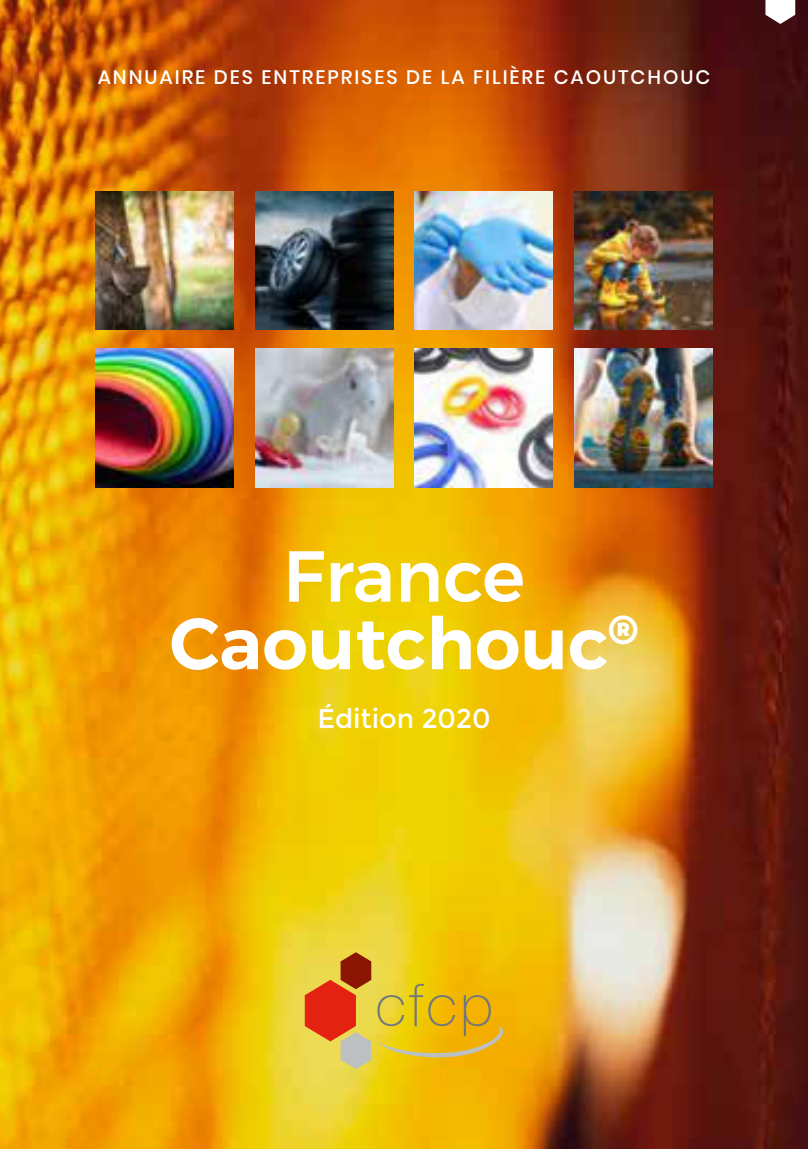
<style>
.page{position:relative;width:808px;height:1149px;background:#fff}
.page>*{position:absolute;margin:0;border:0;box-sizing:border-box;transform-origin:0 0}
.t1{font:600 72px/67.5px "Montserrat";color:#fff;text-align:center}
.t2{font:27px "Montserrat";color:#fff}
.t3{font:500 19.5px "Poppins";letter-spacing:.1em;color:#fff}
.s1{font-weight:500}
</style>
<div class="page">
<img style="left:0;top:0;width:808px;height:1148px">
<svg style="left:305px;top:951px;width:66px;height:117px;background:#d9893f"></svg>
<svg style="left:377px;top:983px;width:127px;height:74px;background:#e4ba1c"></svg>
<img style="left:96px;top:191px;width:138px;height:139px">
<img style="left:96px;top:349px;width:138px;height:138px">
<img style="left:255px;top:191px;width:138px;height:139px">
<img style="left:255px;top:349px;width:138px;height:138px">
<img style="left:415px;top:191px;width:138px;height:139px">
<img style="left:415px;top:349px;width:138px;height:138px">
<img style="left:574px;top:191px;width:138px;height:139px">
<img style="left:574px;top:349px;width:138px;height:138px">
<svg style="left:765px;top:0;width:30px;height:24px"></svg>
<p class="t3" style="left:98px;top:65px;width:614px">ANNUAIRE DES ENTREPRISES DE LA FILIÈRE CAOUTCHOUC</p>
<h1 class="t1" style="left:170px;top:543px;width:470px"><span class="s1">France<br></span>Caoutchouc<sup>®</sup></h1>
<h2 class="t2" style="left:317px;top:703px;width:175px">Édition 2020</h2>
</div>
